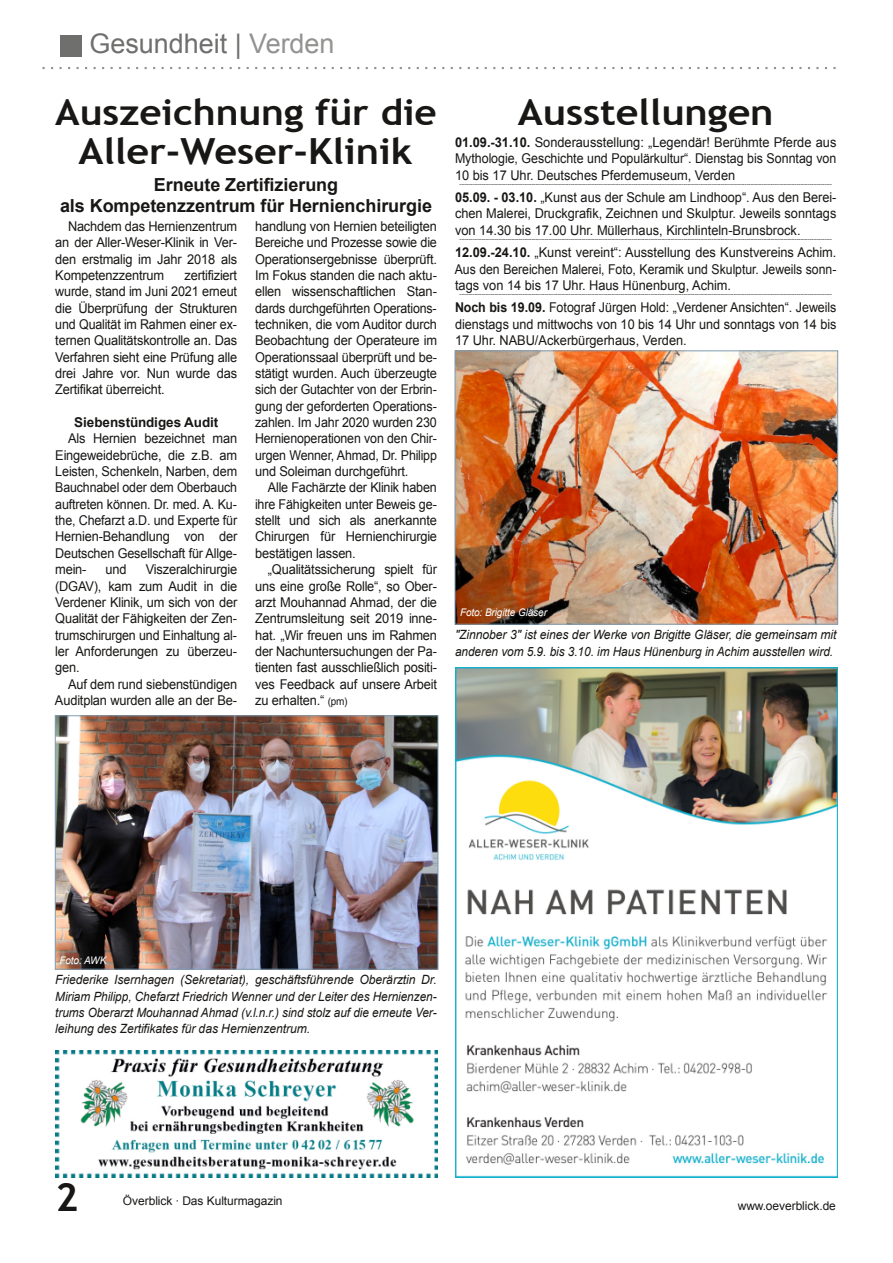
<style>
.page{position:relative;width:893px;height:1263px;background:#fff}
.page>*{position:absolute;margin:0;border:0;box-sizing:border-box;transform-origin:0 0}
.t1{font:700 39px "Trebuchet MS";color:#181715}
.t2{font:700 36px/39px "Trebuchet MS";color:#181715;text-align:center;scale:1.08 1}
.t3{font:700 36px "Trebuchet MS";color:#181715;scale:1.1 1}
.t4{font:27px "Arial";color:#6f6f6e}
.t5{font:700 18px/21px "Arial";color:#181715;text-align:center}
.t6{font:13.5px/16.4px "Arial";letter-spacing:-.01em;color:#181715;text-align:justify;scale:.95 1}
.t7{font:13.5px/16.4px "Arial";letter-spacing:-.01em;color:#181715;text-align:justify;scale:.93 1}
.t8{font:13.5px/16.4px "Arial";letter-spacing:-.01em;color:#181715;text-align:justify;scale:.94 1}
.t9{font:700 13.5px "Arial";letter-spacing:-.01em;color:#181715}
.t10{font:italic 12.75px/16.4px "Arial";letter-spacing:-.005em;color:#181715;text-align:justify;scale:.95 1}
.t11{font:12px "Arial";letter-spacing:-.005em;color:#181715}
.t12{font:italic 10.5px "Arial";letter-spacing:-.01em;color:#fff;scale:.95 1}
.t13{font:6px "Arial";color:#181715;scale:.95 1}
.s1{color:#929291}
.s2{font-size:10.5px}
.s3{font-weight:700}
</style>
<div class="page">
<svg style="left:43px;top:67px;width:793px;height:2px"></svg>
<div style="left:60px;top:35px;width:21px;height:21px;background:#6f6f6e"></div>
<img style="left:57px;top:717px;width:379px;height:250px">
<div style="left:55px;top:715px;width:383px;height:254px;border:1px solid #7e9db5"></div>
<img style="left:455px;top:668px;width:382px;height:510px">
<img style="left:55px;top:1050px;width:383px;height:128px">
<img style="left:457px;top:353px;width:379px;height:269px">
<div style="left:455px;top:351px;width:383px;height:273px;border:1px solid #7e9db5"></div>
<h3 class="t4" style="left:89px;top:28px;width:247px">Gesundheit | <span class="s1">Verden</span></h3>
<h2 class="t2" style="left:55px;top:92px;width:355px">Auszeichnung für die<br>Aller‐Weser‐Klinik</h2>
<h3 class="t5" style="left:60px;top:174px;width:373px">Erneute Zertifizierung<br>als Kompetenzzentrum für Hernienchirurgie</h3>
<p class="t6" style="left:55px;top:218px;width:193px;text-indent:13px">Nachdem das Hernienzentrum an der Aller-Weser-Klinik in Ver&shy;den erstmalig im Jahr 2018 als Kompetenzzentrum</p>
<p class="t6" style="left:55px;top:267px;width:193px;text-indent:129px">zertifiziert wurde, stand im Juni 2021 erneut die Überprüfung der Strukturen und Qualität im Rahmen einer ex&shy;ternen Qualitätskontrolle an. Das Verfahren sieht eine Prüfung alle drei Jahre vor. Nun wurde das Zertifikat überreicht.</p>
<p class="t9" style="left:74px;top:415px;width:146px">Siebenstündiges Audit</p>
<p class="t6" style="left:55px;top:430px;width:193px;text-indent:13px">Als Hernien bezeichnet man Eingeweidebrüche, die z.B. am Leisten, Schenkeln, Narben, dem Bauchnabel oder dem Oberbauch auftreten können. Dr. med. A. Ku&shy;the, Chefarzt a.D. und Experte für Hernien-Behandlung von der Deutschen Gesellschaft für Allge&shy;mein-</p>
<p class="t6" style="left:55px;top:561px;width:193px;text-indent:91px">Viszeralchirurgie (DGAV), kam zum Audit in die Verdener Klinik, um sich von der Qualität der Fähigkeiten der Zen&shy;trumschirurgen und Einhaltung al&shy;ler Anforderungen zu überzeu&shy;gen.</p>
<p class="t6" style="left:55px;top:676px;width:193px;text-align:right">Auf dem rund siebenstündigen<br>Auditplan wurden alle an der Be-</p>
<p class="t6" style="left:106px;top:561px;width:24px">und</p>
<p class="t6" style="left:255px;top:218px;width:193px">handlung von Hernien beteiligten Bereiche und Prozesse sowie die Operationsergebnisse überprüft.<br>Im Fokus standen die nach aktu&shy;ellen wissenschaftlichen Stan&shy;dards durchgeführten Operations&shy;techniken, die vom Auditor durch Beobachtung der Operateure im Operationssaal überprüft und be&shy;stätigt wurden. Auch überzeugte sich der Gutachter von der Erbrin&shy;gung der geforderten Operations&shy;zahlen. Im Jahr 2020 wurden 230<br>Hernienoperationen von den Chir&shy;urgen Wenner, Ahmad, Dr. Philipp und Soleiman durchgeführt.</p>
<p class="t7" style="left:255px;top:480px;width:197px;text-indent:13px">Alle Fachärzte der Klinik haben ihre Fähigkeiten unter Beweis ge&shy;stellt und sich als anerkannte Chirurgen für Hernienchirurgie bestätigen lassen.</p>
<p class="t6" style="left:255px;top:561px;width:193px;text-indent:13px">„Qualitätssicherung spielt für uns eine große Rolle“, so Ober&shy;arzt Mouhannad Ahmad, der die Zentrumsleitung seit 2019 inne&shy;hat. „Wir freuen uns im Rahmen der Nachuntersuchungen der Pa&shy;tienten fast ausschließlich positi&shy;ves Feedback auf unsere Arbeit zu erhalten.“ <span class="s2">(pm)</span></p>
<h2 class="t3" style="left:518px;top:91px;width:234px">Ausstellungen</h2>
<p class="t6" style="left:455px;top:134px;width:403px"><span class="s3">01.09.-31.10.</span> Sonderausstellung: „Legendär! Berühmte Pferde aus Mythologie, Geschichte und Populärkultur“. Dienstag bis Sonntag von 10 bis 17 Uhr. Deutsches Pferdemuseum, Verden</p>
<p class="t13" style="left:459px;top:180px;width:393px">---------------------------------------------------------------------------------------------------------------------------------------------------------------------------------------------------------</p>
<p class="t8" style="left:455px;top:189px;width:407px"><span class="s3">05.09. - 03.10.</span> „Kunst aus der Schule am Lindhoop“. Aus den Berei&shy;chen Malerei, Druckgrafik, Zeichnen und Skulptur. Jeweils sonntags von 14.30 bis 17.00 Uhr. Müllerhaus, Kirchlinteln-Brunsbrock.</p>
<p class="t13" style="left:459px;top:235px;width:393px">---------------------------------------------------------------------------------------------------------------------------------------------------------------------------------------------------------</p>
<p class="t6" style="left:455px;top:244px;width:403px"><span class="s3">12.09.-24.10.</span> „Kunst vereint“: Ausstellung des Kunstvereins Achim.<br>Aus den Bereichen Malerei, Foto, Keramik und Skulptur. Jeweils sonn&shy;tags von 14 bis 17 Uhr. Haus Hünenburg, Achim.</p>
<p class="t13" style="left:459px;top:290px;width:393px">---------------------------------------------------------------------------------------------------------------------------------------------------------------------------------------------------------</p>
<p class="t7" style="left:455px;top:299px;width:412px"><span class="s3">Noch bis 19.09.</span> Fotograf Jürgen Hold: „Verdener Ansichten“. Jeweils dienstags und mittwochs von 10 bis 14 Uhr und sonntags von 14 bis 17 Uhr. NABU/Ackerbürgerhaus, Verden.</p>
<p class="t12" style="left:460px;top:606px;width:93px">Foto: Brigitte Gläser</p>
<p class="t10" style="left:455px;top:627px;width:403px">"Zinnober 3" ist eines der Werke von Brigitte Gläser, die gemeinsam mit anderen vom 5.9. bis 3.10. im Haus Hünenburg in Achim ausstellen wird.</p>
<p class="t12" style="left:60px;top:954px;width:51px">Foto: AWK</p>
<p class="t10" style="left:55px;top:972px;width:403px">Friederike Isernhagen (Sekretariat), geschäftsführende Oberärztin Dr.<br>Miriam Philipp, Chefarzt Friedrich Wenner und der Leiter des Hernienzen&shy;trums Oberarzt Mouhannad Ahmad (v.l.n.r.) sind stolz auf die erneute Ver&shy;leihung des Zertifikates für das Hernienzentrum.</p>
<h1 class="t1" style="left:56px;top:1174px;width:24px">2</h1>
<p class="t11" style="left:123px;top:1193px;width:161px">Överblick ∙ Das Kulturmagazin</p>
<p class="t11" style="left:738px;top:1199px;width:100px">www.oeverblick.de</p>
</div>
